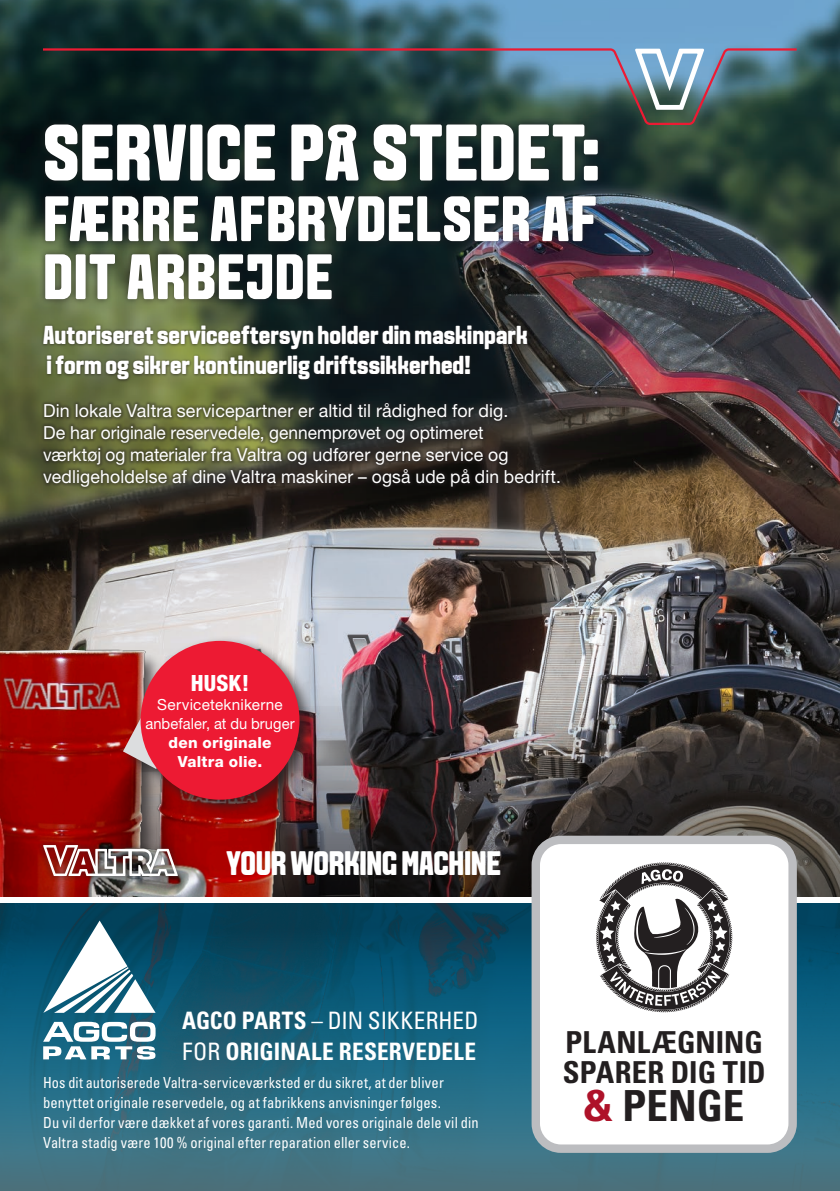
<style>
.page{position:relative;width:840px;height:1191px;background:#fff}
.page>*{position:absolute;margin:0;border:0;box-sizing:border-box;transform-origin:0 0}
.t1{font:800 80px "VALTRA Aveny T";letter-spacing:.005em;color:#fff}
.t2{font:800 64px/58px "VALTRA Aveny T";letter-spacing:.015em;color:#fff}
.t3{font:700 condensed 42.8px "Univers";color:#231f20}
.t4{font:800 34px "VALTRA Aveny T";letter-spacing:-.01em;color:#fff}
.t5{font:700 condensed 30.2px/30.2px "Univers";letter-spacing:.005em;color:#231f20}
.t6{font:800 26px/30px "VALTRA Aveny T";color:#fff}
.t7{font:700 condensed 24px/30.8px "Univers";letter-spacing:.01em;color:#fff;scale:.96 1}
.t8{font:800 condensed 22.4px "Helvetica Neue";color:#fff}
.t9{font:18px/22px "Helvetica Neue";letter-spacing:.005em;color:#fff}
.t10{font:condensed 15.2px/20px "Univers";letter-spacing:.01em;color:#fff;scale:.94 1}
.t11{font:15.2px/19.2px "Helvetica Neue";letter-spacing:.01em;color:#fff;text-align:center}
.t12{font:800 15.2px/19.2px "Helvetica Neue";letter-spacing:.02em;color:#fff;text-align:center}
.s1{font-weight:400}
.s2{color:#ae1229}
</style>
<div class="page">
<img style="left:0;top:0;width:839px;height:706px">
<svg style="left:376px;top:706px;width:463px;height:191px;background:#3b3634"></svg>
<img style="left:0;top:597px;width:376px;height:300px">
<div style="left:39px;top:118px;width:565px;height:187px;background:#231f20;opacity:.7"></div>
<div style="left:40px;top:323px;width:489px;height:59px;background:#231f20;opacity:.75"></div>
<div style="left:39px;top:399px;width:524px;height:91px;background:#231f20;opacity:.4"></div>
<svg style="left:43px;top:48px;width:753px;height:77px;background:#34494d"></svg>
<div style="left:37px;top:838px;width:146px;height:44px;background:#231f20;opacity:.75"></div>
<img style="left:43px;top:845px;width:135px;height:31px">
<div style="left:119px;top:635px;width:197px;height:181px;background:#231f20;opacity:.75"></div>
<svg style="left:123px;top:718px;width:34px;height:51px"></svg>
<div style="left:140px;top:641px;width:159px;height:158px;background:#ed1a33;border-radius:50%"></div>
<svg style="left:0;top:902px;width:839px;height:289px;background:#246279"></svg>
<svg style="left:43px;top:920px;width:112px;height:92px"></svg>
<svg style="left:43px;top:1021px;width:112px;height:38px"></svg>
<div style="left:535px;top:840px;width:257px;height:308px;background:#fff;border-radius:25px"></div>
<div style="left:531px;top:835px;width:265px;height:317px;border:8px solid #bcbdc0;border-radius:25px"></div>
<svg style="left:596px;top:862px;width:135px;height:150px"></svg>
<h1 class="t1" style="left:43px;top:108px;width:558px">SERVICE PÅ STEDET:</h1>
<h2 class="t2" style="left:43px;top:192px;width:554px">FÆRRE AFBRYDELSER AF<br>DIT ARBEJDE</h2>
<h3 class="t6" style="left:43px;top:321px;width:486px">Autoriseret serviceeftersyn holder din maskinpark i form og sikrer kontinuerlig driftssikkerhed!</h3>
<p class="t9" style="left:43px;top:399px;width:519px">Din lokale Valtra servicepartner er altid til rådighed for dig.<br>De har originale reservedele, gennemprøvet og optimeret<br>værktøj og materialer fra Valtra og udfører gerne service og vedligeholdelse af dine Valtra maskiner – også ude på din bedrift.</p>
<h3 class="t8" style="left:191px;top:669px;width:60px">HUSK!</h3>
<p class="t11" style="left:145px;top:694px;width:151px">Serviceteknikerne anbefaler, at du bruger</p>
<p class="t12" style="left:168px;top:733px;width:105px">den originale<br>Valtra olie.</p>
<h3 class="t4" style="left:226px;top:844px;width:276px">YOUR WORKING MACHINE</h3>
<h3 class="t7" style="left:182px;top:1005px;width:310px">AGCO PARTS <span class="s1">– DIN SIKKERHED<br>FOR</span> ORIGINALE RESERVEDELE</h3>
<p class="t10" style="left:43px;top:1072px;width:464px">Hos dit autoriserede Valtra-serviceværksted er du sikret, at der bliver benyttet originale reservedele, og at fabrikkens anvisninger følges.<br>Du vil derfor være dækket af vores garanti. Med vores originale dele vil din Valtra stadig være 100 % original efter reparation eller service.</p>
<h3 class="t5" style="left:562px;top:1026px;width:204px">PLANLÆGNING<br>SPARER DIG TID</h3>
<h3 class="t3" style="left:584px;top:1079px;width:161px"><span class="s2">&amp;</span> PENGE</h3>
</div>
